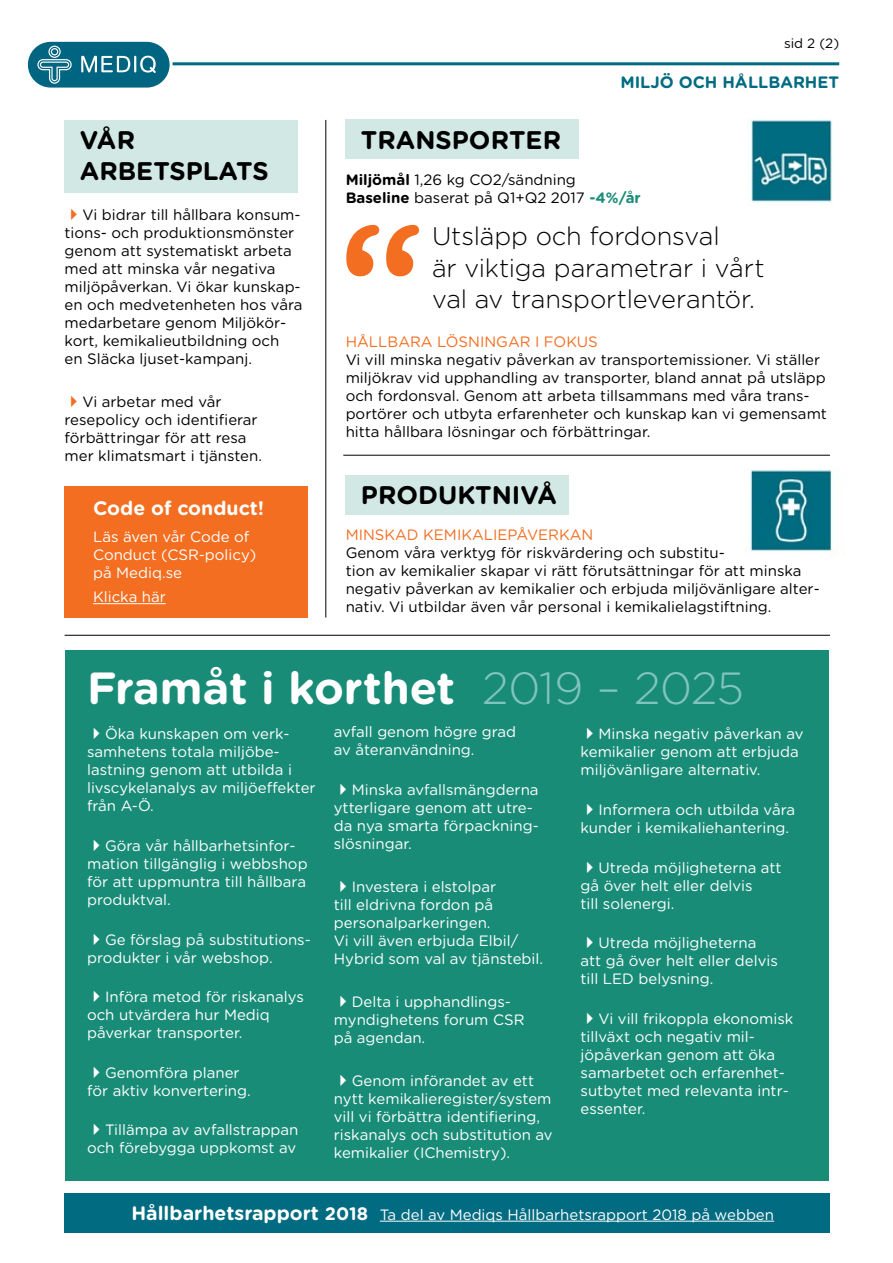
<style>
.page{position:relative;width:893px;height:1263px;background:#fff}
.page>*{position:absolute;margin:0;border:0;box-sizing:border-box;transform-origin:0 0}
.t1{font:700 45px "Gotham Rounded";letter-spacing:-.005em;color:#fff}
.t2{font:300 25.5px/31.5px "Gotham Rounded";letter-spacing:-.005em;color:#000}
.t3{font:700 25.5px/30.6px "Gotham Rounded";color:#000}
.t4{font:700 19.5px "Gotham Rounded";color:#fff}
.t5{font:700 16.5px "Gotham Rounded";color:#006b81}
.t6{font:15px/18px "Gotham Rounded";color:#fff}
.t7{font:15px/18px "Gotham Rounded";color:#000}
.t8{font:15px "Gotham Rounded";color:#f36e21}
.t9{font:13.5px "Gotham Rounded";color:#000}
.s1{color:#f36e21}
.s2{font-weight:700}
.s3{font-weight:700;color:#198c78}
.s4{font-weight:300;color:#80c4bd}
.s5{font-weight:700;font-size:19.5px}
.s6{font-weight:700;font-size:18px}
</style>
<div class="page">
<div style="left:65px;top:650px;width:764px;height:530px;background:#198c78"></div>
<div style="left:346px;top:475px;width:223px;height:39px;background:#d1e8e4"></div>
<div style="left:65px;top:120px;width:233px;height:72px;background:#d1e8e4"></div>
<div style="left:346px;top:120px;width:233px;height:39px;background:#d1e8e4"></div>
<hr style="left:65px;top:635px;width:765px;height:1px;background:#000">
<hr style="left:325px;top:120px;width:1px;height:497px;background:#000">
<svg style="left:346px;top:225px;width:73px;height:51px"></svg>
<hr style="left:161px;top:62px;width:678px;height:3px;background:#006b81">
<svg style="left:27px;top:41px;width:146px;height:47px;background:#3a889d"></svg>
<img style="left:751px;top:119px;width:82px;height:84px">
<img style="left:740px;top:454px;width:93px;height:101px">
<hr style="left:343px;top:455px;width:487px;height:1px;background:#000">
<div style="left:65px;top:486px;width:243px;height:131px;background:#f36e21"></div>
<hr style="left:93px;top:603px;width:73px;height:1px;background:#fff">
<div style="left:65px;top:1194px;width:765px;height:39px;background:#006b81"></div>
<hr style="left:380px;top:1221px;width:394px;height:1px;background:#fff">
<h2 class="t3" style="left:80px;top:124px;width:190px">VÅR<br>ARBETSPLATS</h2>
<p class="t7" style="left:65px;top:205px;width:239px"><span class="s1">✔</span>Vi bidrar till hållbara konsum&shy;tions- och produktionsmönster genom att systematiskt arbeta med att minska vår negativa miljöpåverkan. Vi ökar kunskap&shy;en och medvetenheten hos våra medarbetare genom Miljökör&shy;kort, kemikalieutbildning och<br>en Släcka ljuset-kampanj.</p>
<p class="t7" style="left:65px;top:392px;width:199px"><span class="s1">✔</span>Vi arbetar med vår resepolicy och identifierar förbättringar för att resa mer klimatsmart i tjänsten.</p>
<h3 class="t4" style="left:93px;top:494px;width:173px">Code of conduct!</h3>
<p class="t6" style="left:93px;top:527px;width:165px">Läs även vår Code of<br>Conduct (CSR-policy) på Mediq.se</p>
<p class="t6" style="left:93px;top:587px;width:74px">Klicka här</p>
<p class="t9" style="left:784px;top:34px;width:57px">sid 2 (2)</p>
<p class="t5" style="left:620px;top:70px;width:220px">MILJÖ OCH HÅLLBARHET</p>
<h2 class="t3" style="left:361px;top:124px;width:202px">TRANSPORTER</h2>
<p class="t7" style="left:346px;top:170px;width:297px"><span class="s2">Miljömål</span> 1,26 kg CO2/sändning<br><span class="s2">Baseline</span> baserat på Q1+Q2 2017 <span class="s3">-4%/år</span></p>
<h2 class="t2" style="left:432px;top:219px;width:334px">Utsläpp och fordonsval<br>är viktiga parametrar i vårt val av transportleverantör.</h2>
<p class="t8" style="left:346px;top:332px;width:254px">HÅLLBARA LÖSNINGAR I FOKUS</p>
<p class="t7" style="left:346px;top:350px;width:483px">Vi vill minska negativ påverkan av transportemissioner. Vi ställer miljökrav vid upphandling av transporter, bland annat på utsläpp och fordonsval. Genom att arbeta tillsammans med våra trans&shy;portörer och utbyta erfarenheter och kunskap kan vi gemensamt hitta hållbara lösningar och förbättringar.</p>
<h2 class="t3" style="left:361px;top:479px;width:198px">PRODUKTNIVÅ</h2>
<p class="t8" style="left:346px;top:524px;width:249px">MINSKAD KEMIKALIEPÅVERKAN</p>
<p class="t7" style="left:346px;top:543px;width:476px">Genom våra verktyg för riskvärdering och substitu-<br>tion av kemikalier skapar vi rätt förutsättningar för att minska negativ påverkan av kemikalier och erbjuda miljövänligare alter&shy;nativ. Vi utbildar även vår personal i kemikalielagstiftning.</p>
<h1 class="t1" style="left:87px;top:655px;width:659px">Framåt i korthet <span class="s4">2019 – 2025</span></h1>
<p class="t6" style="left:87px;top:724px;width:230px">✔Öka kunskapen om verk&shy;samhetens totala miljöbe&shy;lastning genom att utbilda i livscykelanalys av miljöeffekter från A-Ö.</p>
<p class="t6" style="left:87px;top:836px;width:222px">✔Göra vår hållbarhetsinfor&shy;mation tillgänglig i webbshop för att uppmuntra till hållbara produktval.</p>
<p class="t6" style="left:87px;top:930px;width:225px">✔Ge förslag på substitutions&shy;produkter i vår webshop.</p>
<p class="t6" style="left:87px;top:987px;width:218px">✔Införa metod för riskanalys och utvärdera hur Mediq påverkar transporter.</p>
<p class="t6" style="left:87px;top:1063px;width:165px">✔Genomföra planer för aktiv konvertering.</p>
<p class="t6" style="left:87px;top:1120px;width:213px">✔Tillämpa av avfallstrappan och förebygga uppkomst av</p>
<p class="t6" style="left:334px;top:722px;width:184px">avfall genom högre grad av återanvändning.</p>
<p class="t6" style="left:334px;top:780px;width:206px">✔Minska avfallsmängderna ytterligare genom att utre&shy;da nya smarta förpackning&shy;slösningar.</p>
<p class="t6" style="left:334px;top:877px;width:211px">✔Investera i elstolpar<br>till eldrivna fordon på personalparkeringen.<br>Vi vill även erbjuda Elbil/<br>Hybrid som val av tjänstebil.</p>
<p class="t6" style="left:334px;top:992px;width:192px">✔Delta i upphandlings&shy;myndighetens forum CSR på agendan.</p>
<p class="t6" style="left:334px;top:1071px;width:220px">✔Genom införandet av ett nytt kemikalieregister/system vill vi förbättra identifiering, riskanalys och substitution av kemikalier (IChemistry).</p>
<p class="t6" style="left:581px;top:724px;width:224px">✔Minska negativ påverkan av kemikalier genom att erbjuda miljövänligare alternativ.</p>
<p class="t6" style="left:581px;top:800px;width:216px">✔Informera och utbilda våra kunder i kemikaliehantering.</p>
<p class="t6" style="left:581px;top:858px;width:203px">✔Utreda möjligheterna att gå över helt eller delvis<br>till solenergi.</p>
<p class="t6" style="left:581px;top:933px;width:199px">✔Utreda möjligheterna att gå över helt eller delvis till LED belysning.</p>
<p class="t6" style="left:581px;top:1009px;width:214px">✔Vi vill frikoppla ekonomisk tillväxt och negativ mil&shy;jöpåverkan genom att öka samarbetet och erfarenhet&shy;sutbytet med relevanta intr&shy;essenter.</p>
<p class="t6" style="left:131px;top:1205px;width:644px"><span class="s5">Hållbarhetsrapport</span> <span class="s6">2018</span> Ta del av Mediqs Hållbarhetsrapport 2018 på webben</p>
</div>
